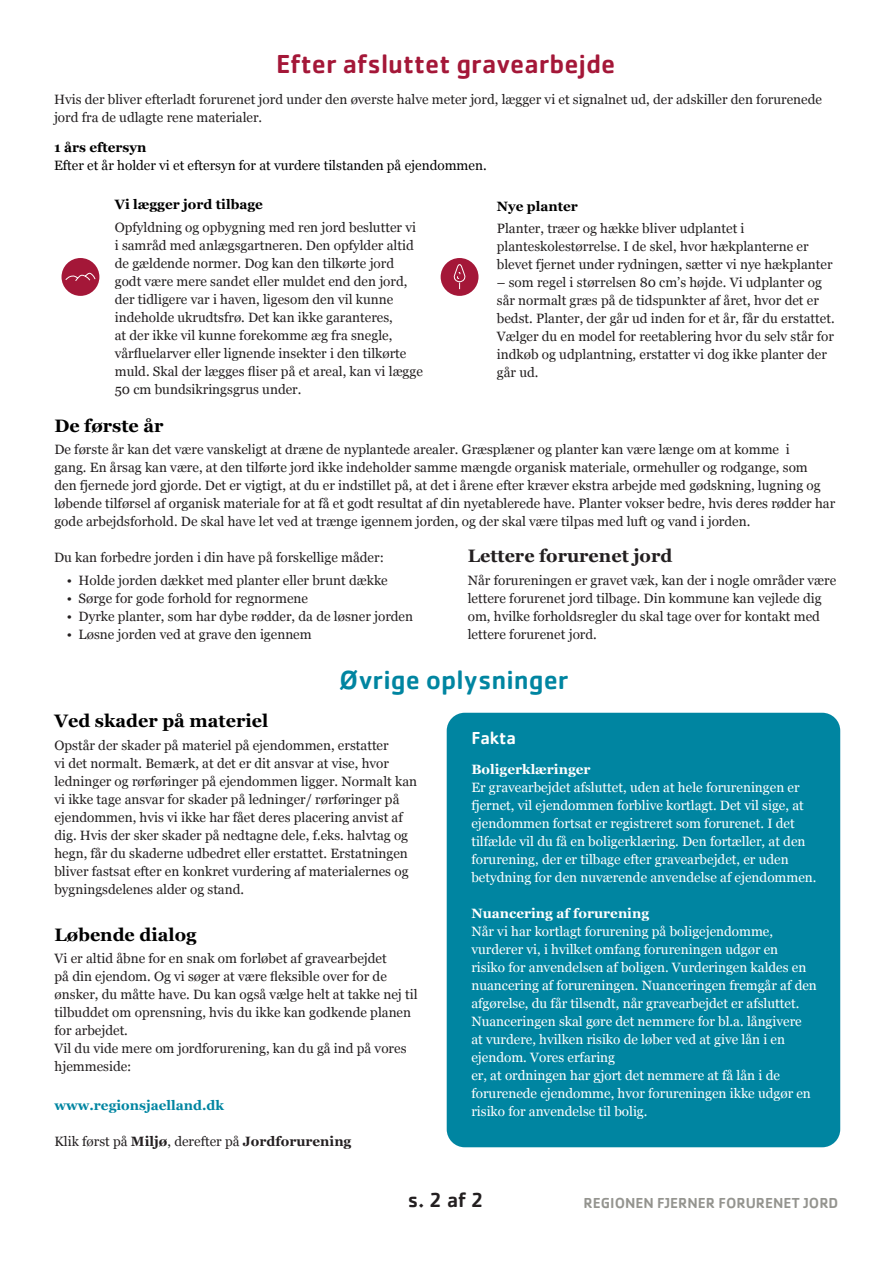
<style>
.page{position:relative;width:893px;height:1263px;background:#fff}
.page>*{position:absolute;margin:0;border:0;box-sizing:border-box;transform-origin:0 0}
.Paragraph_Style_1{font:500 27px "Cachet Std";color:#a41738}
.Paragraph_Style_1-2{font:500 27px "Cachet Std";color:#0085a1}
.t1{font:500 21px "Cachet Std";color:#231f20}
.Paragraph_Style_1-3{font:700 18px "Georgia";color:#000}
.Paragraph_Style_1-4{font:700 18px "Georgia";color:#231f20}
.Paragraph_Style_2{font:500 18px "Cachet Std";color:#fff}
.t2{font:500 15px "Cachet Std";color:#94948f}
.Paragraph_Style_1-5{font:13.5px/18px "Georgia";color:#231f20}
.t3{font:13.5px/18px "Georgia";color:#fff}
.t4{font:13.5px "Georgia";color:#000}
.t5{font:700 13.5px "Georgia";color:#fff}
.Paragraph_Style_1-6{font:700 13.5px "Georgia";color:#000}
.t6{font:700 13.5px "Georgia";color:#0085a1}
.Paragraph_Style_1-7{font:700 13.5px "Georgia";color:#000001}
.s1{font-weight:700}
</style>
<div class="page">
<div style="left:447px;top:713px;width:393px;height:434px;background:#0085a1;border-radius:18px"></div>
<div style="left:62px;top:258px;width:37px;height:38px;background:#a41738;border-radius:50%"></div>
<div style="left:441px;top:258px;width:37px;height:38px;background:#a41738;border-radius:50%"></div>
<svg style="left:453px;top:264px;width:13px;height:25px"></svg>
<svg style="left:65px;top:272px;width:31px;height:9px"></svg>
<p class="Paragraph_Style_1" style="left:276px;top:47px;width:341px">Efter afsluttet gravearbejde</p>
<p class="Paragraph_Style_1-5" style="left:54px;top:89px;width:770px">Hvis der bliver efterladt forurenet jord under den øverste halve meter jord, lægger vi et signalnet ud, der adskiller den forurenede jord fra de udlagte rene materialer.</p>
<p class="Paragraph_Style_1-6" style="left:54px;top:137px;width:94px">1 års eftersyn</p>
<p class="t4" style="left:54px;top:155px;width:434px">Efter et år holder vi et eftersyn for at vurdere tilstanden på ejendommen.</p>
<p class="Paragraph_Style_1-7" style="left:115px;top:194px;width:150px">Vi lægger jord tilbage</p>
<p class="Paragraph_Style_1-5" style="left:115px;top:217px;width:310px">Opfyldning og opbygning med ren jord beslutter vi i samråd med anlægsgartneren. Den opfylder altid de gældende normer. Dog kan den tilkørte jord godt være mere sandet eller muldet end den jord, der tidligere var i haven, ligesom den vil kunne indeholde ukrudtsfrø. Det kan ikke garanteres,<br>at der ikke vil kunne forekomme æg fra snegle, vårfluelarver eller lignende insekter i den tilkørte muld. Skal der lægges fliser på et areal, kan vi lægge 50 cm bundsikringsgrus under.</p>
<p class="Paragraph_Style_1-6" style="left:497px;top:196px;width:83px">Nye planter</p>
<p class="Paragraph_Style_1-5" style="left:497px;top:219px;width:337px">Planter, træer og hække bliver udplantet i planteskolestørrelse. I de skel, hvor hækplanterne er blevet fjernet under rydningen, sætter vi nye hækplanter</p>
<p class="Paragraph_Style_1-5" style="left:497px;top:273px;width:339px">– som regel i størrelsen 80 cm’s højde. Vi udplanter og sår normalt græs på de tidspunkter af året, hvor det er bedst. Planter, der går ud inden for et år, får du erstattet.<br>Vælger du en model for reetablering hvor du selv står for indkøb og udplantning, erstatter vi dog ikke planter der går ud.</p>
<p class="Paragraph_Style_1-3" style="left:54px;top:412px;width:111px">De første år</p>
<p class="Paragraph_Style_1-5" style="left:54px;top:440px;width:782px">De første år kan det være vanskeligt at dræne de nyplantede arealer. Græsplæner og planter kan være længe om at komme i<br>gang. En årsag kan være, at den tilførte jord ikke indeholder samme mængde organisk materiale, ormehuller og rodgange, som<br>den fjernede jord gjorde. Det er vigtigt, at du er indstillet på, at det i årene efter kræver ekstra arbejde med gødskning, lugning og løbende tilførsel af organisk materiale for at få et godt resultat af din nyetablerede have. Planter vokser bedre, hvis deres rødder har gode arbejdsforhold. De skal have let ved at trænge igennem jorden, og der skal være tilpas med luft og vand i jorden.</p>
<p class="Paragraph_Style_1-5" style="left:54px;top:548px;width:331px">Du kan forbedre jorden i din have på forskellige måder:</p>
<p class="Paragraph_Style_1-5" style="left:67px;top:570px;width:323px">• Holde jorden dækket med planter eller brunt dække</p>
<p class="Paragraph_Style_1-5" style="left:67px;top:588px;width:243px">• Sørge for gode forhold for regnormene</p>
<p class="Paragraph_Style_1-5" style="left:67px;top:606px;width:348px">• Dyrke planter, som har dybe rødder, da de løsner jorden</p>
<p class="Paragraph_Style_1-5" style="left:67px;top:624px;width:246px">• Løsne jorden ved at grave den igennem</p>
<p class="Paragraph_Style_1-4" style="left:468px;top:543px;width:206px">Lettere forurenet jord</p>
<p class="Paragraph_Style_1-5" style="left:468px;top:570px;width:370px">Når forureningen er gravet væk, kan der i nogle områder være lettere forurenet jord tilbage. Din kommune kan vejlede dig om, hvilke forholdsregler du skal tage over for kontakt med lettere forurenet jord.</p>
<p class="Paragraph_Style_1-2" style="left:339px;top:663px;width:231px">Øvrige oplysninger</p>
<p class="Paragraph_Style_1-3" style="left:54px;top:708px;width:215px">Ved skader på materiel</p>
<p class="Paragraph_Style_1-5" style="left:54px;top:735px;width:364px">Opstår der skader på materiel på ejendommen, erstatter<br>vi det normalt. Bemærk, at det er dit ansvar at vise, hvor ledninger og rørføringer på ejendommen ligger. Normalt kan vi ikke tage ansvar for skader på ledninger/ rørføringer på ejendommen, hvis vi ikke har fået deres placering anvist af dig. Hvis der sker skader på nedtagne dele, f.eks. halvtag og hegn, får du skaderne udbedret eller erstattet. Erstatningen bliver fastsat efter en konkret vurdering af materialernes og bygningsdelenes alder og stand.</p>
<p class="Paragraph_Style_1-3" style="left:55px;top:921px;width:144px">Løbende dialog</p>
<p class="Paragraph_Style_1-5" style="left:55px;top:949px;width:364px">Vi er altid åbne for en snak om forløbet af gravearbejdet<br>på din ejendom. Og vi søger at være fleksible over for de ønsker, du måtte have. Du kan også vælge helt at takke nej til tilbuddet om oprensning, hvis du ikke kan godkende planen for arbejdet.</p>
<p class="Paragraph_Style_1-5" style="left:55px;top:1039px;width:353px">Vil du vide mere om jordforurening, kan du gå ind på vores hjemmeside:</p>
<p class="t6" style="left:55px;top:1095px;width:171px">www.regionsjaelland.dk</p>
<p class="Paragraph_Style_1-5" style="left:55px;top:1132px;width:298px">Klik først på <span class="s1">Miljø</span>, derefter på <span class="s1">Jordforurening</span></p>
<p class="Paragraph_Style_2" style="left:471px;top:726px;width:46px">Fakta</p>
<p class="t5" style="left:471px;top:759px;width:121px">Boligerklæringer</p>
<p class="t3" style="left:471px;top:778px;width:347px">Er gravearbejdet afsluttet, uden at hele forureningen er fjernet, vil ejendommen forblive kortlagt. Det vil sige, at ejendommen fortsat er registreret som forurenet. I det tilfælde vil du få en boligerklæring. Den fortæller, at den forurening, der er tilbage efter gravearbejdet, er uden betydning for den nuværende anvendelse af ejendommen.</p>
<p class="t5" style="left:471px;top:903px;width:179px">Nuancering af forurening</p>
<p class="t3" style="left:471px;top:922px;width:303px">Når vi har kortlagt forurening på boligejendomme,</p>
<p class="t3" style="left:471px;top:940px;width:347px">vurderer vi, i hvilket omfang forureningen udgør en<br>risiko for anvendelsen af boligen. Vurderingen kaldes en nuancering af forureningen. Nuanceringen fremgår af den afgørelse, du får tilsendt, når gravearbejdet er afsluttet.<br>Nuanceringen skal gøre det nemmere for bl.a. långivere<br>at vurdere, hvilken risiko de løber ved at give lån i en ejendom. Vores erfaring</p>
<p class="t3" style="left:471px;top:1066px;width:341px">er, at ordningen har gjort det nemmere at få lån i de forurenede ejendomme, hvor forureningen ikke udgør en risiko for anvendelse til bolig.</p>
<p class="t1" style="left:408px;top:1187px;width:78px">s. 2 af 2</p>
<p class="t2" style="left:584px;top:1194px;width:256px">REGIONEN FJERNER FORURENET JORD</p>
</div>
